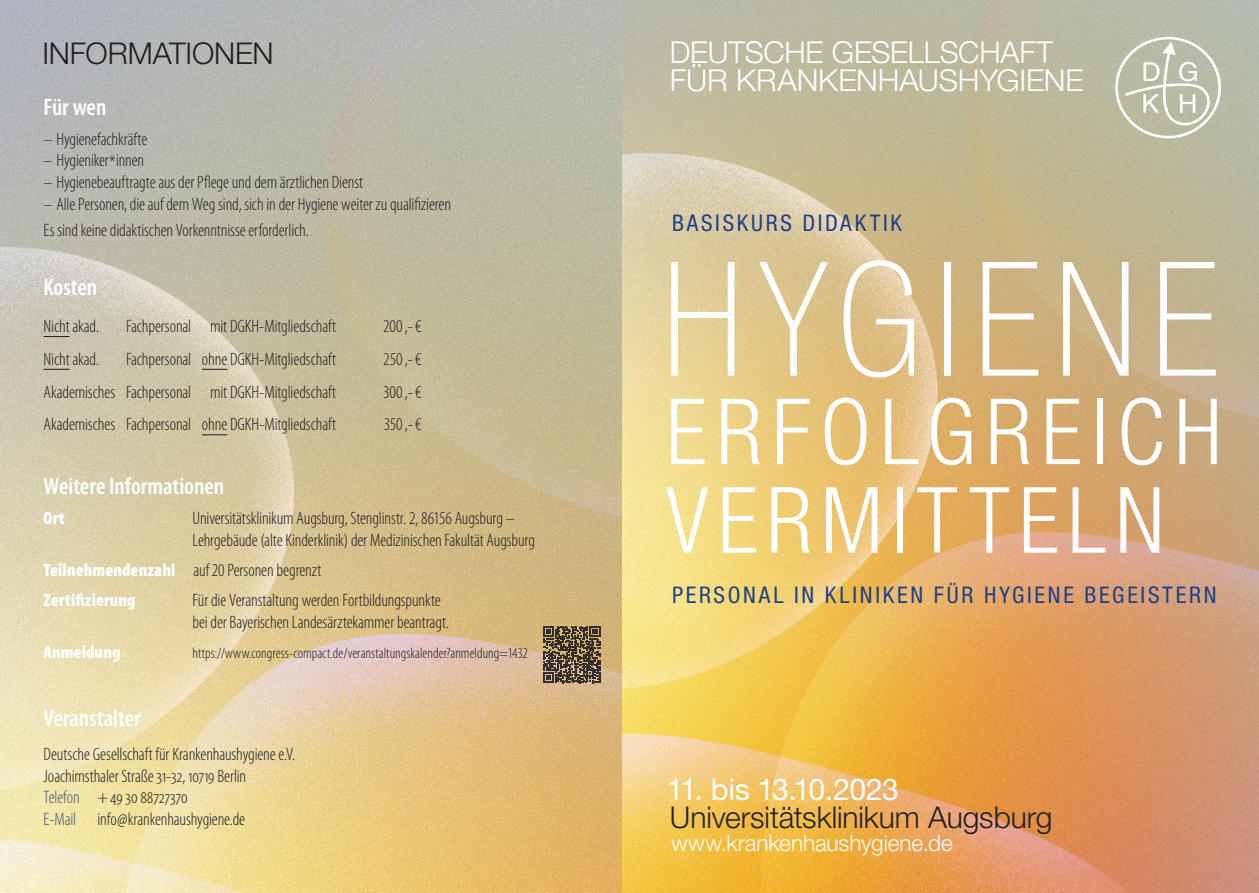
<style>
.page{position:relative;width:1259px;height:893px;background:#fff}
.page>*{position:absolute;margin:0;border:0;box-sizing:border-box;transform-origin:0 0}
.t1{font:100 condensed 159px "Helvetica Neue LT Std";letter-spacing:.085em;color:#fff}
.t2{font:300 condensed 91.5px/88.5px "Helvetica Neue LT Std";letter-spacing:.1em;color:#fff}
.t3{font:300 30.15px/27.9px "Helvetica Neue LT Std";letter-spacing:-.005em;color:#fff}
.t4{font:300 30px "Helvetica Neue LT Std";letter-spacing:-.005em;color:#231f20}
.h3__Datum__white{font:30px "Helvetica Neue LT Std";letter-spacing:-.02em;color:#fff}
.h5_Program_Head_Whit{font:600 condensed 24px "Myriad Pro";color:#fff}
.head{font:condensed 22.95px "Helvetica Neue LT Std";letter-spacing:.115em;color:#204285}
.h4_www{font:300 22.5px "Helvetica Neue LT Std";color:#fff}
.Programm_Standard{font:300 condensed 18px/21.6px "Myriad Pro";letter-spacing:-.01em;color:#231f20}
.Program_Inset_Info{font:300 condensed 18px/21.6px "Myriad Pro";letter-spacing:-.005em;color:#231f20}
.Preise{font:300 condensed 18px "Myriad Pro";letter-spacing:-.005em;color:#231f20}
.Programm_no_hyphen{font:300 condensed 18px "Myriad Pro";letter-spacing:-.005em;color:#231f20}
.Program_Inset_Info-2{font:900 condensed 18px "Myriad Pro";letter-spacing:.005em;color:#fff}
.Program_Inset_Info-3{font:300 condensed 15px "Myriad Pro";color:#231f20}
.s1{font-weight:900;color:#fff}
.s2{color:#485570}
</style>
<div class="page">
<img style="left:0;top:0;width:622px;height:893px">
<img style="left:622px;top:0;width:637px;height:893px">
<svg style="left:1115px;top:37px;width:106px;height:101px;background:#c4c6b4"></svg>
<svg style="left:543px;top:626px;width:57px;height:57px;background:#685946"></svg>
<svg style="left:44px;top:336px;width:26px;height:1px"></svg>
<svg style="left:44px;top:369px;width:26px;height:1px"></svg>
<svg style="left:202px;top:369px;width:25px;height:1px"></svg>
<svg style="left:202px;top:435px;width:25px;height:1px"></svg>
<p class="t4" style="left:43px;top:35px;width:233px">INFORMATIONEN</p>
<p class="h5_Program_Head_Whit" style="left:44px;top:92px;width:64px">Für wen</p>
<p class="Programm_Standard" style="left:44px;top:128px;width:105px">– Hygienefachkräfte</p>
<p class="Programm_Standard" style="left:44px;top:150px;width:102px">– Hygieniker*innen</p>
<p class="Programm_Standard" style="left:44px;top:171px;width:321px">– Hygienebeauftragte aus der Pflege und dem ärztlichen Dienst</p>
<p class="Programm_Standard" style="left:44px;top:193px;width:409px">– Alle Personen, die auf dem Weg sind, sich in der Hygiene weiter zu qualifizieren</p>
<p class="Programm_no_hyphen" style="left:44px;top:219px;width:267px">Es sind keine didaktischen Vorkenntnisse erforderlich.</p>
<p class="h5_Program_Head_Whit" style="left:44px;top:272px;width:55px">Kosten</p>
<p class="Preise" style="left:44px;top:315px;width:57px">Nicht akad.</p>
<p class="Preise" style="left:126px;top:315px;width:212px">Fachpersonal mit DGKH-Mitgliedschaft</p>
<p class="Preise" style="left:383px;top:315px;width:40px">200,-€</p>
<p class="Preise" style="left:44px;top:348px;width:57px">Nicht akad.</p>
<p class="Preise" style="left:126px;top:348px;width:212px">Fachpersonal ohne DGKH-Mitgliedschaft</p>
<p class="Preise" style="left:383px;top:348px;width:40px">250,-€</p>
<p class="Preise" style="left:44px;top:381px;width:294px">Akademisches Fachpersonal mit DGKH-Mitgliedschaft</p>
<p class="Preise" style="left:383px;top:381px;width:40px">300,-€</p>
<p class="Preise" style="left:44px;top:414px;width:294px">Akademisches Fachpersonal ohne DGKH-Mitgliedschaft</p>
<p class="Preise" style="left:384px;top:414px;width:39px">350,-€</p>
<p class="h5_Program_Head_Whit" style="left:44px;top:471px;width:182px">Weitere Informationen</p>
<p class="Program_Inset_Info-2" style="left:44px;top:507px;width:23px">Ort</p>
<p class="Program_Inset_Info" style="left:192px;top:507px;width:344px">Universitätsklinikum Augsburg, Stenglinstr. 2, 86156 Augsburg –<br>Lehrgebäude (alte Kinderklinik) der Medizinischen Fakultät Augsburg</p>
<p class="Program_Inset_Info" style="left:44px;top:559px;width:279px"><span class="s1">Teilnehmendenzahl</span> auf 20 Personen begrenzt</p>
<p class="Program_Inset_Info-2" style="left:44px;top:588px;width:94px">Zertifizierung</p>
<p class="Program_Inset_Info" style="left:192px;top:589px;width:258px">Für die Veranstaltung werden Fortbildungspunkte bei der Bayerischen Landesärztekammer beantragt.</p>
<p class="Program_Inset_Info-2" style="left:44px;top:640px;width:78px">Anmeldung</p>
<p class="Program_Inset_Info-3" style="left:192px;top:644px;width:337px">https://www.congress-compact.de/veranstaltungskalender?anmeldung=1432</p>
<p class="h5_Program_Head_Whit" style="left:44px;top:703px;width:99px">Veranstalter</p>
<p class="Programm_Standard" style="left:44px;top:743px;width:253px">Deutsche Gesellschaft für Krankenhaushygiene e.V.<br>Joachimsthaler Straße 31-32, 10719 Berlin<br><span class="s2">Telefon</span> +49 30 88727370<br><span class="s2">E-Mail</span> info@krankenhaushygiene.de</p>
<p class="t3" style="left:670px;top:38px;width:415px">DEUTSCHE GESELLSCHAFT<br>FÜR KRANKENHAUSHYGIENE</p>
<p class="head" style="left:672px;top:210px;width:231px">BASISKURS DIDAKTIK</p>
<p class="t1" style="left:661px;top:230px;width:558px">HYGIENE</p>
<p class="t2" style="left:666px;top:387px;width:557px">ERFOLGREICH<br>VERMITTELN</p>
<p class="head" style="left:672px;top:582px;width:546px">PERSONAL IN KLINIKEN FÜR HYGIENE BEGEISTERN</p>
<p class="h3__Datum__white" style="left:666px;top:771px;width:234px">11. bis 13.10.2023</p>
<p class="h4_www" style="left:671px;top:829px;width:283px">www.krankenhaushygiene.de</p>
<p class="t4" style="left:670px;top:799px;width:384px">Universitätsklinikum Augsburg</p>
</div>
